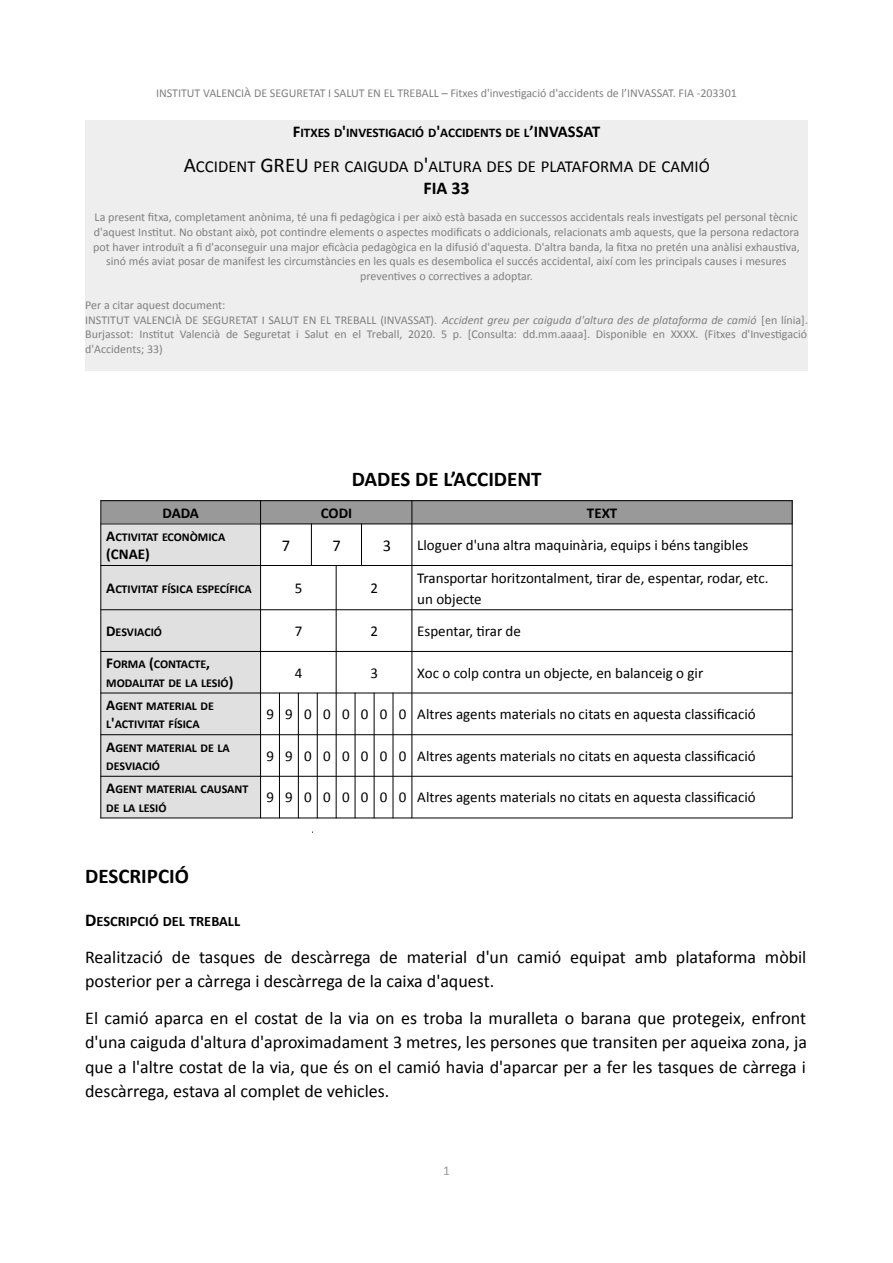
<style>
.page{position:relative;width:893px;height:1263px;background:#fff}
.page>*{position:absolute;margin:0;border:0;box-sizing:border-box;transform-origin:0 0}
.t1{font:700 21px "Calibri";color:#000}
.t2{font:18px/24.2px "Calibri";color:#000}
.t3{font:700 18px "Calibri";color:#000}
.t4{font:16.8px "Calibri";color:#000}
.t5{font:16.5px "Calibri";color:#000}
.t6{font:15px/21px "Calibri";color:#000}
.t7{font:700 15px "Calibri";color:#000}
.t8{font:700 14.4px "Calibri";color:#000}
.t9{font:13.5px "Calibri";color:#999}
.t10{font:700 13.2px "Calibri";letter-spacing:-.005em;color:#000}
.t11{font:12px/14.7px "Calibri";color:#808080;text-align:center}
.t12{font:700 12px/18.3px "Calibri";letter-spacing:-.005em;color:#000}
.s1{font-size:16.5px}
.s2{font-size:21px}
.s3{font-style:italic}
.s4{font-size:15px}
.s5{font-size:18px}
</style>
<div class="page">
<div style="left:85px;top:121px;width:723px;height:20px;background:#eee"></div>
<div style="left:85px;top:141px;width:723px;height:36px;background:#eee"></div>
<div style="left:85px;top:177px;width:723px;height:22px;background:#eee"></div>
<div style="left:85px;top:199px;width:723px;height:84px;background:#eee"></div>
<div style="left:85px;top:283px;width:723px;height:14px;background:#eee"></div>
<div style="left:85px;top:297px;width:723px;height:15px;background:#eee"></div>
<div style="left:85px;top:312px;width:723px;height:44px;background:#eee"></div>
<div style="left:85px;top:356px;width:723px;height:15px;background:#eee"></div>
<div style="left:101px;top:500px;width:159px;height:23px;background:#999"></div>
<div style="left:261px;top:500px;width:151px;height:23px;background:#999"></div>
<div style="left:412px;top:500px;width:380px;height:23px;background:#999"></div>
<div style="left:101px;top:524px;width:159px;height:41px;background:#e0e0e0"></div>
<div style="left:101px;top:565px;width:159px;height:44px;background:#e0e0e0"></div>
<div style="left:101px;top:609px;width:159px;height:42px;background:#e0e0e0"></div>
<div style="left:101px;top:651px;width:159px;height:41px;background:#e0e0e0"></div>
<div style="left:101px;top:693px;width:159px;height:41px;background:#e0e0e0"></div>
<div style="left:101px;top:734px;width:159px;height:42px;background:#e0e0e0"></div>
<div style="left:101px;top:776px;width:159px;height:41px;background:#e0e0e0"></div>
<hr style="left:100px;top:500px;width:693px;height:1px;background:#000">
<hr style="left:100px;top:524px;width:693px;height:1px;background:#000">
<hr style="left:100px;top:565px;width:693px;height:1px;background:#000">
<hr style="left:100px;top:609px;width:693px;height:1px;background:#000">
<hr style="left:100px;top:651px;width:693px;height:1px;background:#000">
<hr style="left:100px;top:693px;width:693px;height:1px;background:#000">
<hr style="left:100px;top:734px;width:693px;height:1px;background:#000">
<hr style="left:100px;top:776px;width:693px;height:1px;background:#000">
<hr style="left:100px;top:818px;width:693px;height:1px;background:#000">
<hr style="left:100px;top:500px;width:1px;height:318px;background:#000">
<hr style="left:260px;top:500px;width:1px;height:318px;background:#000">
<hr style="left:279px;top:693px;width:1px;height:125px;background:#000">
<hr style="left:298px;top:693px;width:1px;height:125px;background:#000">
<hr style="left:311px;top:524px;width:1px;height:42px;background:#000">
<hr style="left:317px;top:693px;width:1px;height:125px;background:#000">
<hr style="left:336px;top:565px;width:1px;height:253px;background:#000">
<hr style="left:355px;top:693px;width:1px;height:125px;background:#000">
<hr style="left:361px;top:524px;width:1px;height:42px;background:#000">
<hr style="left:374px;top:693px;width:1px;height:125px;background:#000">
<hr style="left:393px;top:693px;width:1px;height:125px;background:#000">
<hr style="left:412px;top:500px;width:1px;height:318px;background:#000">
<hr style="left:792px;top:500px;width:1px;height:318px;background:#000">
<p class="t11" style="left:156px;top:85px;width:582px">INSTITUT VALENCIÀ DE SEGURETAT I SALUT EN EL TREBALL – Fitxes d'investigació d'accidents de l’INVASSAT. FIA -203301</p>
<p class="t10" style="left:293px;top:124px;width:309px"><span class="s1">F</span>ITXES D<span class="s1">'</span>INVESTIGACIÓ D<span class="s1">'</span>ACCIDENTS DE L<span class="s1">’INVASSAT</span></p>
<h3 class="t4" style="left:184px;top:156px;width:528px"><span class="s2">A</span>CCIDENT <span class="s2">GREU</span> PER CAIGUDA D<span class="s2">'</span>ALTURA DES DE PLATAFORMA DE CAMIÓ</h3>
<h2 class="t3" style="left:424px;top:177px;width:48px">FIA 33</h2>
<p class="t11" style="left:93px;top:210px;width:708px">La present fitxa, completament anònima, té una fi pedagògica i per això està basada en successos accidentals reals investigats pel personal tècnic d'aquest Institut. No obstant això, pot contindre elements o aspectes modificats o addicionals, relacionats amb aquests, que la persona redactora pot haver introduït a fi d'aconseguir una major eficàcia pedagògica en la difusió d'aquesta. D'altra banda, la fitxa no pretén una anàlisi exhaustiva, sinó més aviat posar de manifest les circumstàncies en les quals es desembolica el succés accidental, així com les principals causes i mesures preventives o correctives a adoptar.</p>
<p class="t11" style="left:85px;top:298px;width:724px;text-align:left">Per a citar aquest document:<br>INSTITUT VALENCIÀ DE SEGURETAT I SALUT EN EL TREBALL (INVASSAT). <span class="s3">Accident greu per caiguda d'altura des de plataforma de camió</span> [en línia].<br>Burjassot: Institut Valencià de Seguretat i Salut en el Treball, 2020. 5 p. [Consulta: dd.mm.aaaa]. Disponible en XXXX. (Fitxes d'Investigació d'Accidents; 33)</p>
<h1 class="t1" style="left:352px;top:466px;width:191px">DADES DE L’ACCIDENT</h1>
<p class="t7" style="left:163px;top:503px;width:38px">DADA</p>
<p class="t7" style="left:321px;top:503px;width:33px">CODI</p>
<p class="t7" style="left:587px;top:503px;width:32px">TEXT</p>
<p class="t12" style="left:106px;top:528px;width:121px"><span class="s4">A</span>CTIVITAT ECONÒMICA</p>
<p class="t7" style="left:106px;top:545px;width:45px">(CNAE)</p>
<h3 class="t5" style="left:282px;top:535px;width:10px">7</h3>
<h3 class="t5" style="left:332px;top:535px;width:10px">7</h3>
<h3 class="t5" style="left:383px;top:535px;width:10px">3</h3>
<p class="t6" style="left:417px;top:534px;width:333px">Lloguer d'una altra maquinària, equips i béns tangibles</p>
<p class="t12" style="left:106px;top:580px;width:147px"><span class="s4">A</span>CTIVITAT FÍSICA ESPECÍFICA</p>
<p class="t6" style="left:295px;top:577px;width:9px">5</p>
<p class="t6" style="left:370px;top:577px;width:9px">2</p>
<p class="t6" style="left:417px;top:567px;width:353px">Transportar horitzontalment, tirar de, espentar, rodar, etc. un objecte</p>
<p class="t12" style="left:106px;top:623px;width:57px"><span class="s4">D</span>ESVIACIÓ</p>
<p class="t6" style="left:295px;top:620px;width:9px">7</p>
<p class="t6" style="left:370px;top:620px;width:9px">2</p>
<p class="t6" style="left:417px;top:620px;width:105px">Espentar, tirar de</p>
<p class="t12" style="left:106px;top:655px;width:129px"><span class="s4">F</span>ORMA <span class="s4">(</span>CONTACTE<span class="s4">,<br></span>MODALITAT DE LA LESIÓ<span class="s4">)</span></p>
<p class="t6" style="left:295px;top:662px;width:9px">4</p>
<p class="t6" style="left:370px;top:662px;width:9px">3</p>
<p class="t6" style="left:417px;top:662px;width:287px">Xoc o colp contra un objecte, en balanceig o gir</p>
<p class="t12" style="left:106px;top:697px;width:109px"><span class="s4">A</span>GENT MATERIAL DE<br>L<span class="s4">'</span>ACTIVITAT FÍSICA</p>
<p class="t6" style="left:266px;top:703px;width:491px">9 9 0 0 0 0 0 0 Altres agents materials no citats en aquesta classificació</p>
<p class="t12" style="left:106px;top:738px;width:125px"><span class="s4">A</span>GENT MATERIAL DE LA<br>DESVIACIÓ</p>
<p class="t6" style="left:266px;top:745px;width:491px">9 9 0 0 0 0 0 0 Altres agents materials no citats en aquesta classificació</p>
<p class="t12" style="left:106px;top:780px;width:144px"><span class="s4">A</span>GENT MATERIAL CAUSANT<br>DE LA LESIÓ</p>
<p class="t6" style="left:266px;top:787px;width:491px">9 9 0 0 0 0 0 0 Altres agents materials no citats en aquesta classificació</p>
<h1 class="t1" style="left:85px;top:863px;width:105px">DESCRIPCIÓ</h1>
<p class="t8" style="left:85px;top:913px;width:156px"><span class="s5">D</span>ESCRIPCIÓ DEL TREBALL</p>
<h2 class="t2" style="left:85px;top:945px;width:723px">Realització de tasques de descàrrega de material d'un camió equipat amb plataforma mòbil posterior per a càrrega i descàrrega de la caixa d'aquest.</h2>
<p class="t2" style="left:85px;top:1006px;width:723px;text-align:justify">El camió aparca en el costat de la via on es troba la muralleta o barana que protegeix, enfront d'una caiguda d'altura d'aproximadament 3 metres, les persones que transiten per aqueixa zona, ja que a l'altre costat de la via, que és on el camió havia d'aparcar per a fer les tasques de càrrega i descàrrega, estava al complet de vehicles.</p>
<p class="t9" style="left:443px;top:1162px;width:8px">1</p>
</div>
